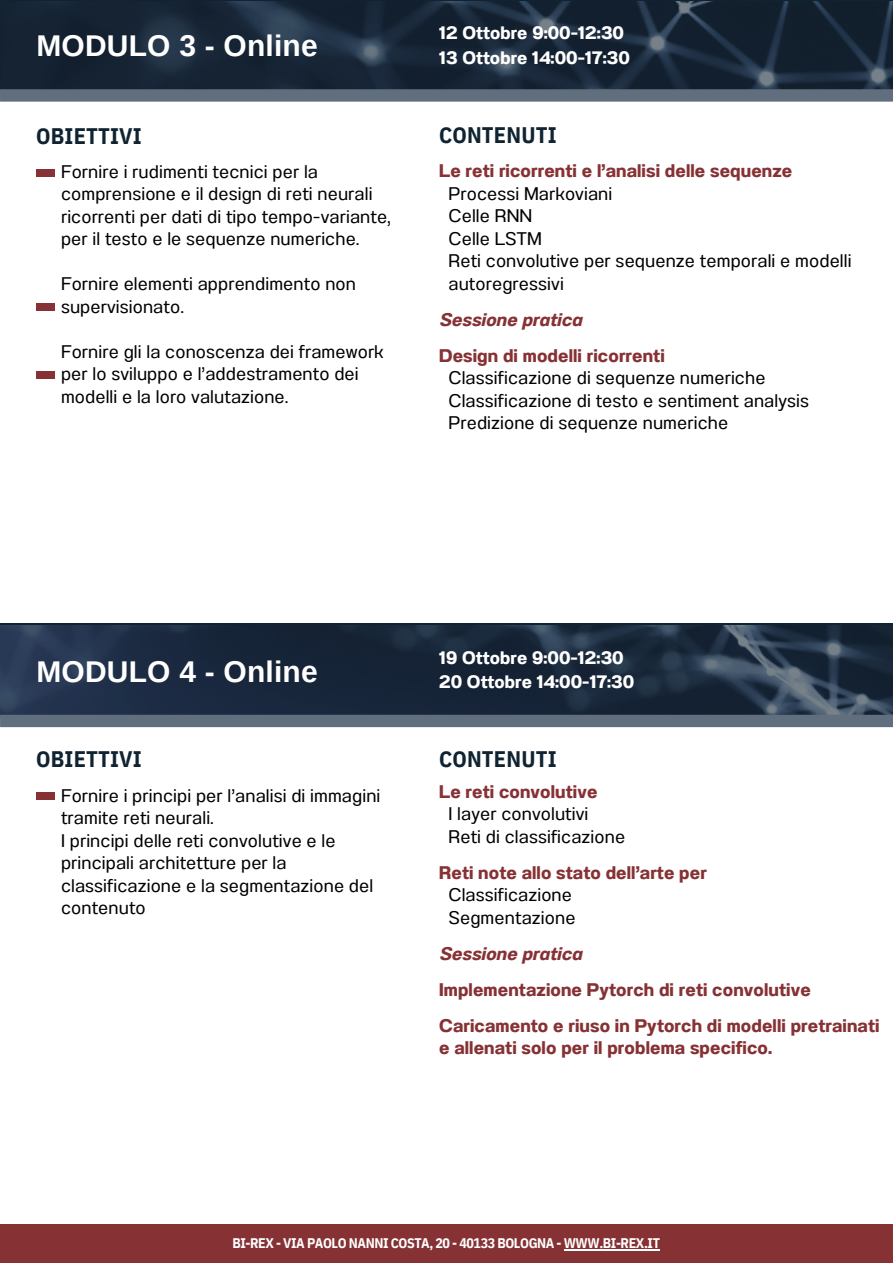
<style>
.page{position:relative;width:893px;height:1264px;background:#fff}
.page>*{position:absolute;margin:0;border:0;box-sizing:border-box;transform-origin:0 0}
.t1{font:700 30px "Arimo";letter-spacing:.01em;color:#fff}
.t2{font:700 22.5px "IBM Plex Sans Cond";letter-spacing:.005em;color:#102331}
.t3{font:18.3px/22.5px "Anantason";letter-spacing:.005em;color:#000}
.t4{font:700 18.3px/36px "Anantason";letter-spacing:.005em;color:#863235}
.t5{font:italic 700 18.3px "Anantason";letter-spacing:.005em;color:#863235}
.t6{font:700 18px/24.8px "Anantason";letter-spacing:.005em;color:#fff}
.t7{font:700 13.95px "IBM Plex Sans Cond";letter-spacing:-.03em;color:#fff}
</style>
<div class="page">
<div style="left:0;top:1224px;width:892px;height:38px;background:#863235"></div>
<svg style="left:0;top:0;width:892px;height:89px;background:#142534"></svg>
<img style="left:2px;top:2px;width:890px;height:87px">
<div style="left:0;top:89px;width:892px;height:13px;background:#616e7d"></div>
<div style="left:36px;top:169px;width:18px;height:7px;background:#863235"></div>
<div style="left:36px;top:303px;width:18px;height:8px;background:#863235"></div>
<div style="left:36px;top:371px;width:18px;height:8px;background:#863235"></div>
<div style="left:36px;top:792px;width:18px;height:8px;background:#863235"></div>
<svg style="left:0;top:623px;width:892px;height:91px;background:#162838"></svg>
<img style="left:1px;top:626px;width:891px;height:88px">
<div style="left:0;top:714px;width:892px;height:13px;background:#616e7d"></div>
<hr style="left:563px;top:1249px;width:96px;height:1px;background:#fff">
<h1 class="t1" style="left:36px;top:29px;width:283px">MODULO 3 - Online</h1>
<p class="t2" style="left:36px;top:121px;width:107px">OBIETTIVI</p>
<p class="t3" style="left:61px;top:160px;width:331px">Fornire i rudimenti tecnici per la comprensione e il design di reti neurali ricorrenti per dati di tipo tempo-variante, per il testo e le sequenze numeriche.</p>
<p class="t3" style="left:61px;top:273px;width:296px">Fornire elementi apprendimento non supervisionato.</p>
<p class="t3" style="left:61px;top:340px;width:324px">Fornire gli la conoscenza dei framework per lo sviluppo e l’addestramento dei modelli e la loro valutazione.</p>
<p class="t6" style="left:439px;top:21px;width:192px">12 Ottobre 9:00-12:30<br>13 Ottobre 14:00-17:30</p>
<p class="t2" style="left:439px;top:120px;width:119px">CONTENUTI</p>
<p class="t4" style="left:439px;top:153px;width:355px">Le reti ricorrenti e l’analisi delle sequenze</p>
<p class="t3" style="left:448px;top:182px;width:404px">Processi Markoviani<br>Celle RNN<br>Celle LSTM<br>Reti convolutive per sequenze temporali e modelli autoregressivi</p>
<p class="t5" style="left:439px;top:308px;width:144px">Sessione pratica</p>
<p class="t4" style="left:439px;top:337px;width:227px">Design di modelli ricorrenti</p>
<p class="t3" style="left:448px;top:366px;width:362px">Classificazione di sequenze numeriche<br>Classificazione di testo e sentiment analysis<br>Predizione di sequenze numeriche</p>
<h1 class="t1" style="left:36px;top:654px;width:283px">MODULO 4 - Online</h1>
<p class="t2" style="left:36px;top:744px;width:107px">OBIETTIVI</p>
<p class="t3" style="left:61px;top:784px;width:321px">Fornire i principi per l’analisi di immagini tramite reti neurali.<br>I principi delle reti convolutive e le principali architetture per la classificazione e la segmentazione del contenuto</p>
<p class="t6" style="left:439px;top:645px;width:197px">19 Ottobre 9:00-12:30<br>20 Ottobre 14:00-17:30</p>
<p class="t2" style="left:439px;top:744px;width:119px">CONTENUTI</p>
<p class="t4" style="left:439px;top:773px;width:160px">Le reti convolutive</p>
<p class="t3" style="left:448px;top:802px;width:178px">I layer convolutivi<br>Reti di classificazione</p>
<p class="t4" style="left:439px;top:854px;width:269px">Reti note allo stato dell’arte per</p>
<p class="t3" style="left:448px;top:883px;width:128px">Classificazione<br>Segmentazione</p>
<p class="t5" style="left:439px;top:942px;width:144px">Sessione pratica</p>
<p class="t4" style="left:439px;top:971px;width:442px">Implementazione Pytorch di reti convolutive<br>Caricamento e riuso in Pytorch di modelli pretrainati</p>
<p class="t4" style="left:439px;top:1029px;width:334px">e allenati solo per il problema specifico.</p>
<p class="t7" style="left:232px;top:1233px;width:429px">BI-REX - VIA PAOLO NANNI COSTA, 20 - 40133 BOLOGNA - WWW.BI-REX.IT</p>
</div>
